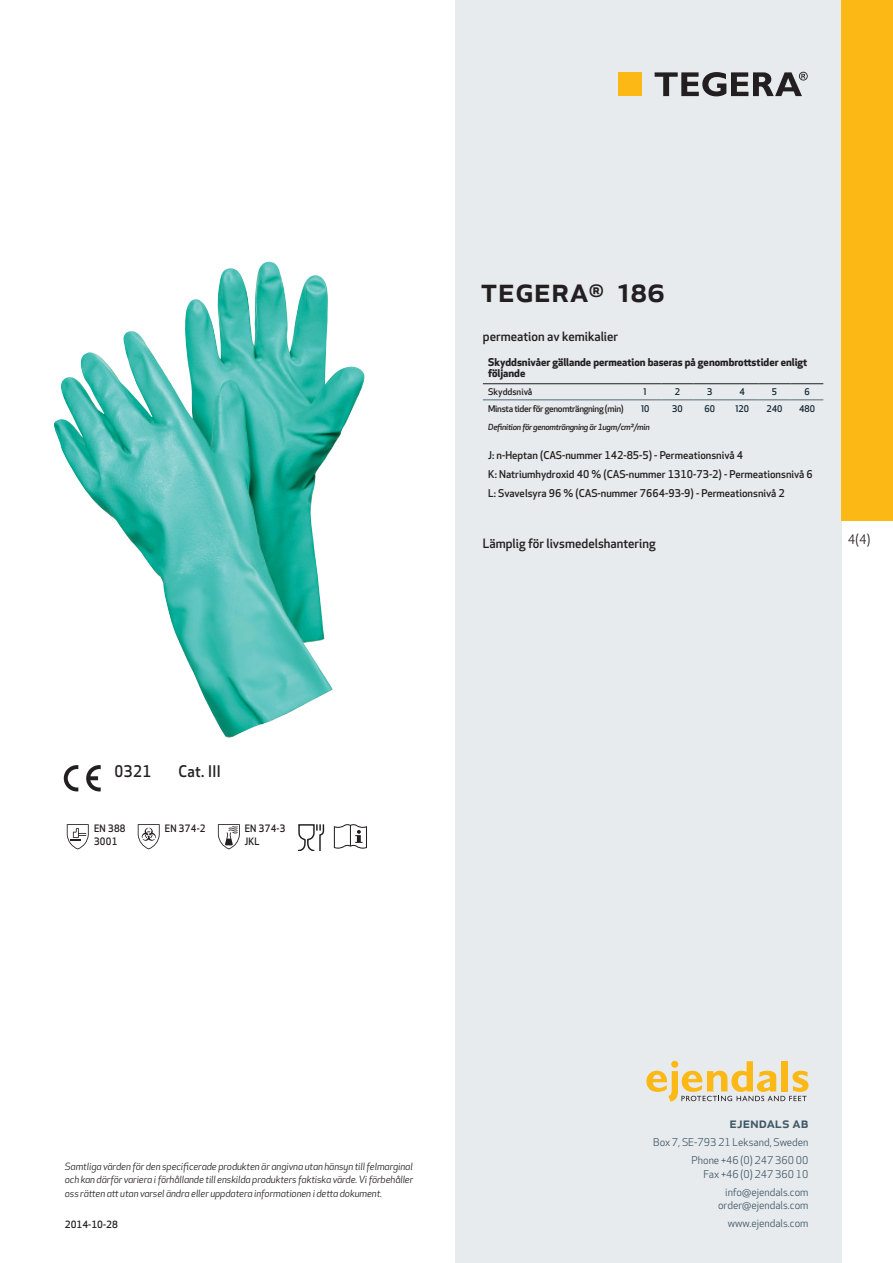
<style>
.page{position:relative;width:893px;height:1263px;background:#fff}
.page>*{position:absolute;margin:0;border:0;box-sizing:border-box;transform-origin:0 0}
.prodname{font:500 34.5px "Apex New";color:#231f20}
.Artikel{font:500 15.6px "Apex New";letter-spacing:.025em;color:#231f20;scale:.95 1}
.t1{font:500 15px "Apex New";color:#405968}
.t2{font:12.75px "Apex New";color:#231f20}
.Compliance_body{font:500 12.6px "Apex New";color:#231f20}
.Artikel-2{font:500 10.5px/19.2px "Apex New";color:#231f20}
.t3{font:10.5px/18px "Apex New";color:#405968;text-align:right}
.Artikel-3{font:700 10.5px/10.5px "Apex New";color:#231f20}
.Artikel-4{font:500 10.05px/13.2px "Apex New";letter-spacing:.025em;color:#231f20;scale:.95 1}
.t4{font:italic 9.75px/13.5px "Apex New";letter-spacing:-.01em;color:#231f20;text-align:justify}
.t5{font:500 9.75px "Apex New";color:#231f20}
.Artikel-5{font:500 9px "Apex New";letter-spacing:-.03em;color:#231f20}
.Artikel-6{font:500 9px "Apex New";color:#122632}
.Artikel-7{font:500 9px "Apex New";color:#231f20}
.Artikel-8{font:italic 500 8.25px "Apex New";letter-spacing:-.03em;color:#231f20}
</style>
<div class="page">
<div style="left:455px;top:0;width:387px;height:1263px;background:#e8ebee"></div>
<svg style="left:646px;top:1061px;width:162px;height:40px"></svg>
<div style="left:618px;top:72px;width:24px;height:24px;background:#fcb814"></div>
<svg style="left:655px;top:72px;width:153px;height:24px"></svg>
<svg style="left:86px;top:765px;width:15px;height:26px"></svg>
<svg style="left:64px;top:765px;width:14px;height:26px"></svg>
<svg style="left:67px;top:824px;width:22px;height:25px"></svg>
<svg style="left:138px;top:824px;width:22px;height:25px"></svg>
<svg style="left:218px;top:824px;width:22px;height:25px"></svg>
<svg style="left:298px;top:824px;width:26px;height:26px"></svg>
<svg style="left:334px;top:824px;width:33px;height:25px"></svg>
<hr style="left:483px;top:399px;width:146px;height:1px;background:#556975">
<hr style="left:629px;top:399px;width:32px;height:1px;background:#556975">
<hr style="left:661px;top:399px;width:33px;height:1px;background:#556975">
<hr style="left:694px;top:399px;width:32px;height:1px;background:#556975">
<hr style="left:726px;top:399px;width:32px;height:1px;background:#556975">
<hr style="left:758px;top:399px;width:33px;height:1px;background:#556975">
<hr style="left:791px;top:399px;width:32px;height:1px;background:#556975">
<hr style="left:483px;top:383px;width:146px;height:1px;background:#231f20">
<hr style="left:629px;top:383px;width:32px;height:1px;background:#231f20">
<hr style="left:661px;top:383px;width:33px;height:1px;background:#231f20">
<hr style="left:694px;top:383px;width:32px;height:1px;background:#231f20">
<hr style="left:726px;top:383px;width:32px;height:1px;background:#231f20">
<hr style="left:758px;top:383px;width:33px;height:1px;background:#231f20">
<hr style="left:791px;top:383px;width:32px;height:1px;background:#231f20">
<div style="left:842px;top:0;width:51px;height:520px;background:#fcb814"></div>
<img style="left:54px;top:264px;width:311px;height:474px">
<p class="Artikel" style="left:115px;top:761px;width:40px">0321</p>
<p class="Artikel" style="left:178px;top:761px;width:46px">Cat. III</p>
<p class="Artikel-4" style="left:94px;top:821px;width:35px">EN 388<br>3001</p>
<p class="Artikel-4" style="left:165px;top:821px;width:44px">EN 374-2</p>
<p class="Artikel-4" style="left:245px;top:821px;width:44px">EN 374-3<br>JKL</p>
<p class="prodname" style="left:480px;top:266px;width:186px">TEGERA<sup>®</sup> 186</p>
<p class="Compliance_body" style="left:483px;top:328px;width:137px">permeation av kemikalier</p>
<p class="Artikel-3" style="left:488px;top:356px;width:321px">Skyddsnivåer gällande permeation baseras på genombrottstider enligt följande</p>
<p class="Artikel-7" style="left:488px;top:386px;width:46px">Skyddsnivå</p>
<p class="Artikel-6" style="left:644px;top:386px;width:5px">1</p>
<p class="Artikel-6" style="left:675px;top:386px;width:7px">2</p>
<p class="Artikel-6" style="left:707px;top:386px;width:7px">3</p>
<p class="Artikel-6" style="left:739px;top:386px;width:7px">4</p>
<p class="Artikel-6" style="left:772px;top:386px;width:7px">5</p>
<p class="Artikel-6" style="left:804px;top:386px;width:7px">6</p>
<p class="Artikel-5" style="left:488px;top:403px;width:137px">Minsta tider för genomträngning (min)</p>
<p class="Artikel-6" style="left:641px;top:403px;width:10px">10</p>
<p class="Artikel-6" style="left:672px;top:403px;width:12px">30</p>
<p class="Artikel-6" style="left:704px;top:403px;width:12px">60</p>
<p class="Artikel-6" style="left:735px;top:403px;width:15px">120</p>
<p class="Artikel-6" style="left:766px;top:403px;width:17px">240</p>
<p class="Artikel-6" style="left:799px;top:403px;width:17px">480</p>
<p class="Artikel-8" style="left:488px;top:421px;width:163px">Definition för genomträngning är 1ugm/cm²/min</p>
<p class="Artikel-2" style="left:488px;top:445px;width:326px">J: n-Heptan (CAS-nummer 142-85-5) - Permeationsnivå 4<br>K: Natriumhydroxid 40 % (CAS-nummer 1310-73-2) - Permeationsnivå 6<br>L: Svavelsyra 96 % (CAS-nummer 7664-93-9) - Permeationsnivå 2</p>
<p class="Compliance_body" style="left:483px;top:535px;width:174px">Lämplig för livsmedelshantering</p>
<h3 class="t2" style="left:848px;top:531px;width:24px">4(4)</h3>
<p class="t4" style="left:65px;top:1159px;width:350px">Samtliga värden för den specificerade produkten är angivna utan hänsyn till felmarginal och kan därför variera i förhållande till enskilda produkters faktiska värde. Vi förbehåller oss rätten att utan varsel ändra eller uppdatera informationen i detta dokument.</p>
<p class="t5" style="left:65px;top:1218px;width:54px">2014-10-28</p>
<h3 class="t1" style="left:729px;top:1113px;width:80px">ejendals ab</h3>
<p class="t3" style="left:653px;top:1133px;width:157px">Box 7, SE-793 21 Leksand, Sweden<br>Phone +46 (0) 247 360 00</p>
<p class="t3" style="left:703px;top:1165px;width:107px">Fax +46 (0) 247 360 10 info@ejendals.com</p>
<p class="t3" style="left:718px;top:1196px;width:92px">order@ejendals.com</p>
<p class="t3" style="left:728px;top:1215px;width:82px">www.ejendals.com</p>
</div>
